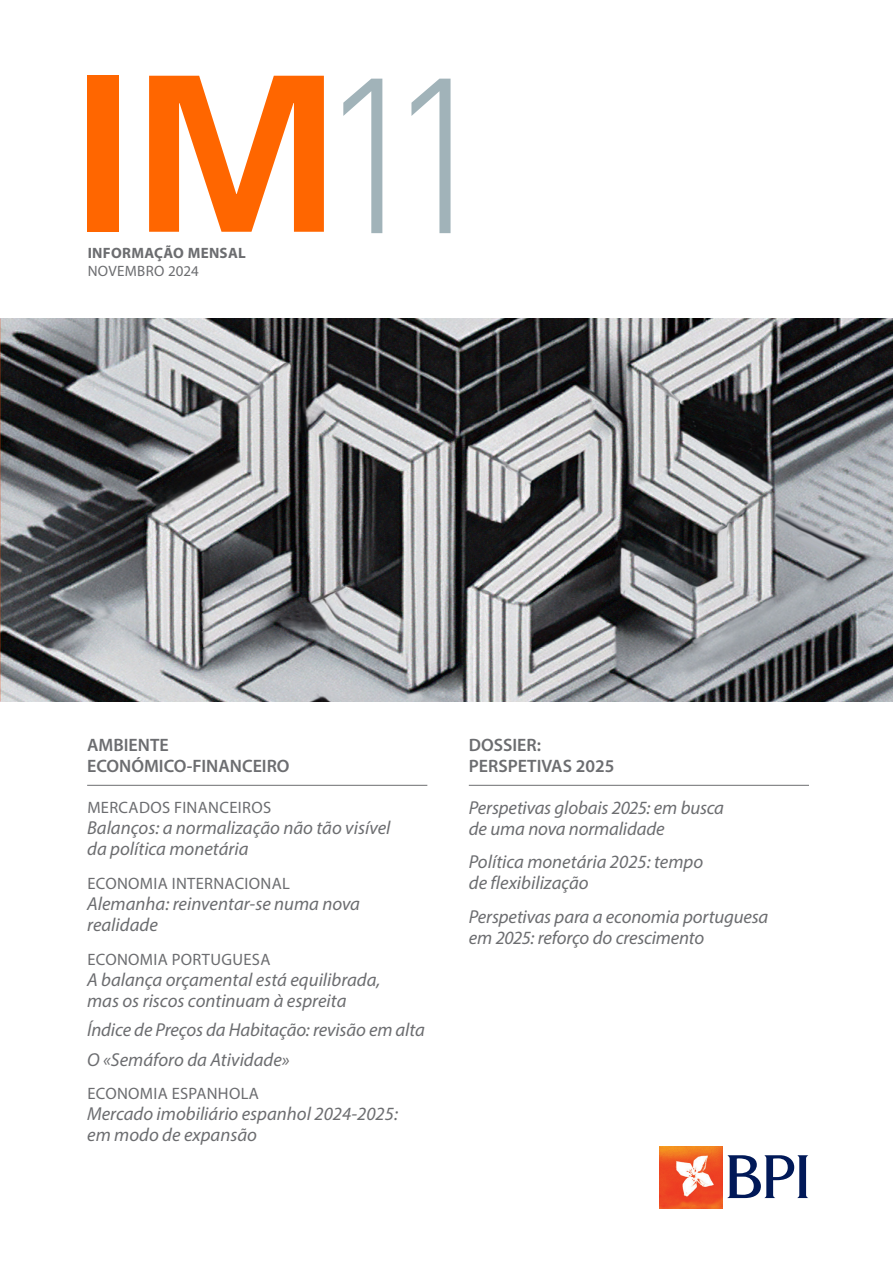
<style>
.page{position:relative;width:893px;height:1263px;background:#fff}
.page>*{position:absolute;margin:0;border:0;box-sizing:border-box;transform-origin:0 0}
.t1{font:300 217.05px "DIN Pro";color:#a1b3b9}
.t2{font:italic 18.75px/21px "Myriad Pro";color:#6c6d70}
.t3{font:600 18px/21px "Myriad Pro";color:#6c6d70}
.t4{font:16.5px "Myriad Pro";letter-spacing:.02em;color:#6c6d70}
._1_NUM_-_MES{font:700 15px "Myriad Pro";letter-spacing:.02em;color:#6c6d70}
._1_NUM_-_MES-2{font:15px "Myriad Pro";letter-spacing:.02em;color:#6c6d70}
</style>
<div class="page">
<img style="left:0;top:319px;width:893px;height:383px">
<svg style="left:727px;top:1155px;width:81px;height:43px"></svg>
<img style="left:660px;top:1147px;width:62px;height:61px">
<svg style="left:149px;top:76px;width:175px;height:156px"></svg>
<div style="left:88px;top:76px;width:31px;height:156px;background:#f60"></div>
<hr style="left:87px;top:785px;width:340px;height:1px;background:#6c6d70">
<hr style="left:469px;top:785px;width:340px;height:1px;background:#6c6d70">
<p class="_1_NUM_-_MES" style="left:88px;top:243px;width:160px">INFORMAÇÃO MENSAL</p>
<p class="_1_NUM_-_MES-2" style="left:88px;top:262px;width:113px">NOVEMBRO 2024</p>
<p class="t1" style="left:314px;top:7px;width:181px">11</p>
<p class="t3" style="left:87px;top:734px;width:204px">AMBIENTE<br>ECONÓMICO-FINANCEIRO</p>
<p class="t4" style="left:87px;top:797px;width:185px">MERCADOS FINANCEIROS</p>
<p class="t2" style="left:87px;top:817px;width:305px">Balanços: a normalização não tão visível da política monetária</p>
<p class="t4" style="left:87px;top:873px;width:204px">ECONOMIA INTERNACIONAL</p>
<p class="t2" style="left:87px;top:893px;width:274px">Alemanha: reinventar-se numa nova realidade</p>
<p class="t4" style="left:87px;top:949px;width:185px">ECONOMIA PORTUGUESA</p>
<p class="t2" style="left:87px;top:968px;width:295px">A balança orçamental está equilibrada, mas os riscos continuam à espreita</p>
<p class="t2" style="left:87px;top:1019px;width:339px">Índice de Preços da Habitação: revisão em alta</p>
<p class="t2" style="left:87px;top:1048px;width:204px">O «Semáforo da Atividade»</p>
<p class="t4" style="left:87px;top:1084px;width:173px">ECONOMIA ESPANHOLA</p>
<p class="t2" style="left:87px;top:1103px;width:312px">Mercado imobiliário espanhol 2024-2025: em modo de expansão</p>
<p class="t3" style="left:469px;top:734px;width:147px">DOSSIER:<br>PERSPETIVAS 2025</p>
<p class="t2" style="left:469px;top:797px;width:257px">Perspetivas globais 2025: em busca de uma nova normalidade</p>
<p class="t2" style="left:469px;top:851px;width:236px">Política monetária 2025: tempo de flexibilização</p>
<p class="t2" style="left:469px;top:906px;width:301px">Perspetivas para a economia portuguesa em 2025: reforço do crescimento</p>
</div>
